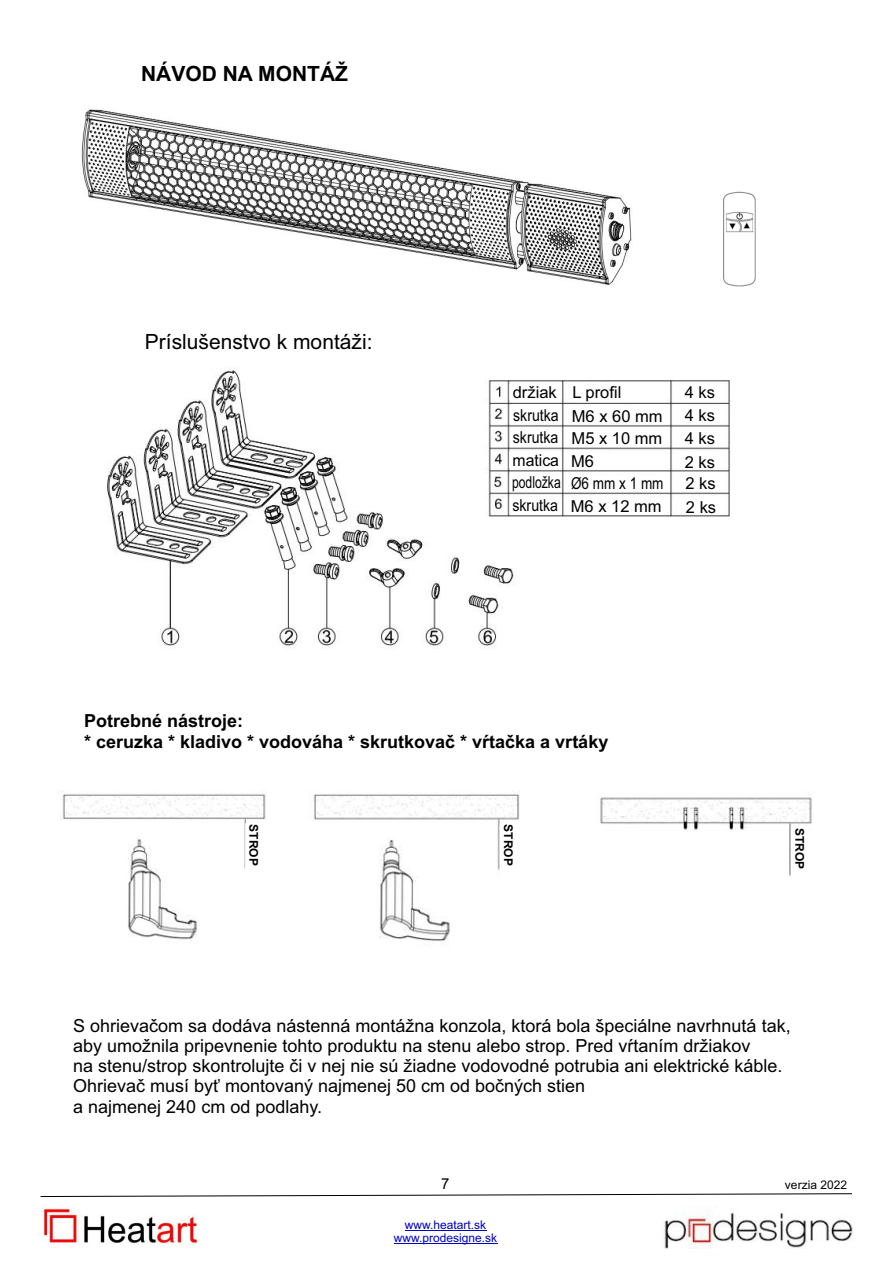
<style>
.page{position:relative;width:893px;height:1263px;background:#fff}
.page>*{position:absolute;margin:0;border:0;box-sizing:border-box;transform-origin:0 0}
.t1{font:21px "Arial";color:#000}
.t2{font:700 21px "Arial";color:#000}
.t3{font:18px/20.1px "Arial";color:#000}
.t4{font:700 18px/20.1px "Arial";color:#000}
.t5{font:16.5px "Arial";color:#000;scale:.86 1}
.t6{font:16.5px "Arial";color:#000}
.t7{font:16.5px "Arial";color:#000;scale:.74 1}
.t8{font:16.5px "Arial";color:#000;scale:.96 1}
.t9{font:15px "Arial";color:#000}
.t10{font:12px/13.4px "Arial";color:#0000c4;text-align:center}
.t11{font:700 12px "Arial";color:#000}
.t12{font:12px "Arial";color:#000}
</style>
<div class="page">
<img style="left:81px;top:109px;width:551px;height:176px">
<img style="left:62px;top:791px;width:204px;height:149px">
<img style="left:313px;top:791px;width:207px;height:151px">
<img style="left:600px;top:797px;width:212px;height:79px">
<img style="left:107px;top:369px;width:623px;height:278px">
<img style="left:723px;top:191px;width:33px;height:96px">
<svg style="left:674px;top:384px;width:52px;height:38px"></svg>
<svg style="left:673px;top:428px;width:54px;height:40px"></svg>
<svg style="left:509px;top:383px;width:156px;height:131px"></svg>
<svg style="left:675px;top:474px;width:52px;height:39px"></svg>
<svg style="left:245px;top:823px;width:18px;height:57px"></svg>
<svg style="left:499px;top:823px;width:18px;height:57px"></svg>
<svg style="left:791px;top:826px;width:18px;height:50px"></svg>
<img style="left:664px;top:1213px;width:189px;height:35px">
<img style="left:43px;top:1206px;width:155px;height:40px">
<svg style="left:40px;top:1193px;width:812px;height:4px"></svg>
<hr style="left:405px;top:1230px;width:81px;height:1px;background:#0000c4">
<hr style="left:394px;top:1243px;width:103px;height:1px;background:#0000c4">
<p class="t2" style="left:141px;top:66px;width:208px">NÁVOD NA MONTÁŽ</p>
<p class="t1" style="left:145px;top:334px;width:229px">Príslušenstvo k montáži:</p>
<p class="t6" style="left:513px;top:386px;width:110px">držiak L profil</p>
<p class="t6" style="left:685px;top:386px;width:32px">4 ks</p>
<p class="t5" style="left:513px;top:409px;width:175px">skrutka M6 x 60 mm</p>
<p class="t6" style="left:685px;top:409px;width:32px">4 ks</p>
<p class="t5" style="left:513px;top:432px;width:175px">skrutka M5 x 10 mm</p>
<p class="t6" style="left:685px;top:432px;width:32px">4 ks</p>
<p class="t8" style="left:512px;top:454px;width:86px">matica M6</p>
<p class="t6" style="left:685px;top:456px;width:32px">2 ks</p>
<p class="t7" style="left:512px;top:477px;width:206px">podložka Ø6 mm x 1 mm</p>
<p class="t6" style="left:685px;top:477px;width:32px">2 ks</p>
<p class="t5" style="left:512px;top:500px;width:175px">skrutka M6 x 12 mm</p>
<p class="t6" style="left:686px;top:501px;width:32px">2 ks</p>
<p class="t4" style="left:84px;top:713px;width:526px">Potrebné nástroje:<br>* ceruzka * kladivo * vodováha * skrutkovač * vŕtačka a vrtáky</p>
<p class="t11" style="left:258px;top:824px;width:43px;rotate:90deg">STROP</p>
<p class="t11" style="left:513px;top:824px;width:43px;rotate:90deg">STROP</p>
<p class="t11" style="left:804px;top:828px;width:43px;rotate:90deg">STROP</p>
<p class="t3" style="left:73px;top:1017px;width:719px">S ohrievačom sa dodáva nástenná montážna konzola, ktorá bola špeciálne navrhnutá tak, aby umožnila pripevnenie tohto produktu na stenu alebo strop. Pred vŕtaním držiakov<br>na stenu/strop skontrolujte či v nej nie sú žiadne vodovodné potrubia ani elektrické káble.<br>Ohrievač musí byť montovaný najmenej 50 cm od bočných stien<br>a najmenej 240 cm od podlahy.</p>
<p class="t9" style="left:441px;top:1178px;width:10px">7</p>
<p class="t10" style="left:394px;top:1219px;width:105px">www.heatart.sk www.prodesigne.sk</p>
<p class="t12" style="left:785px;top:1180px;width:64px">verzia 2022</p>
</div>
